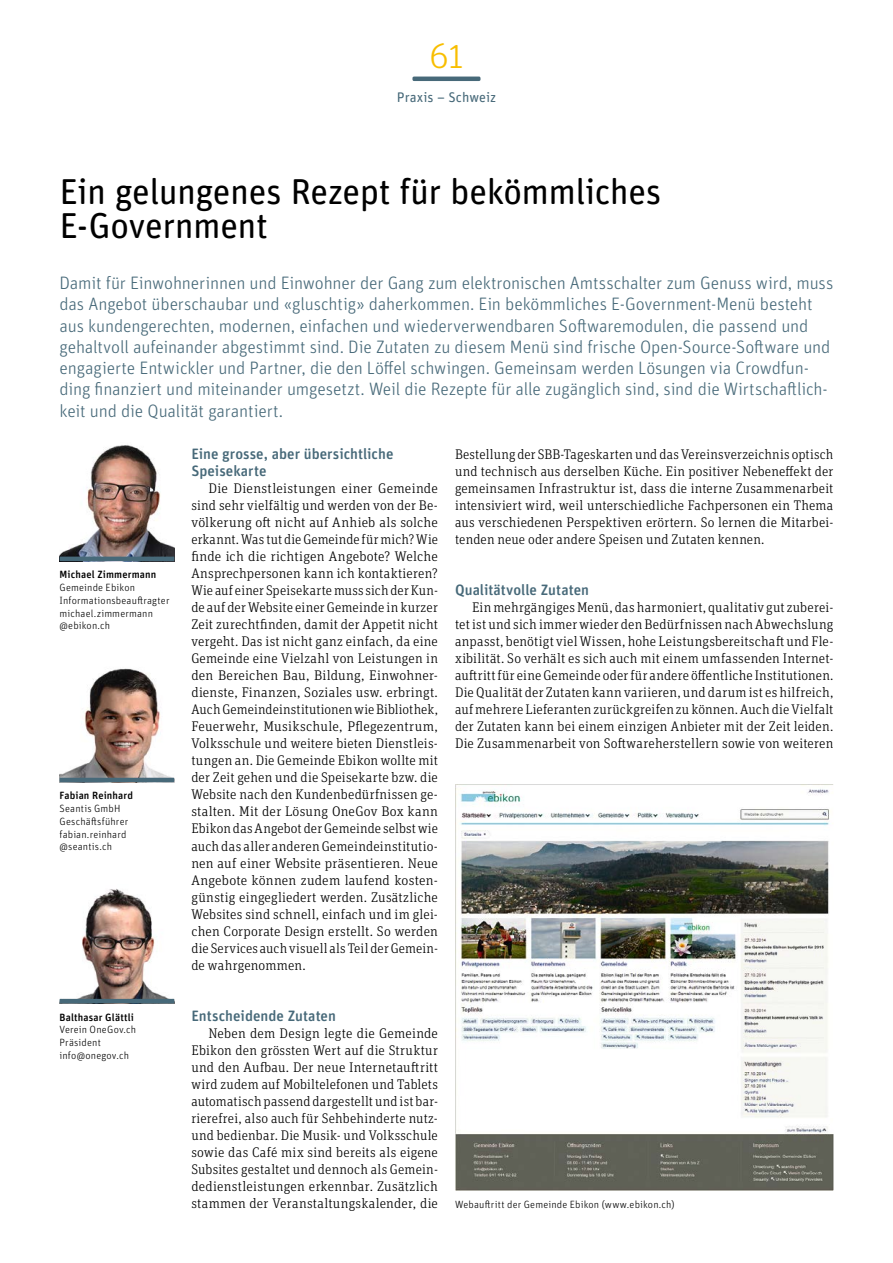
<style>
.page{position:relative;width:893px;height:1263px;background:#fff}
.page>*{position:absolute;margin:0;border:0;box-sizing:border-box;transform-origin:0 0}
.t1{font:36px/34px "Unit Rounded Pro";letter-spacing:-.015em;color:#000}
.t2{font:300 36px "Unit Rounded Pro";color:#f8be00}
.t3{font:300 18px/21.3px "Unit Rounded Pro";letter-spacing:-.01em;color:#476979}
.t4{font:500 15px/17px "Unit Rounded Pro";color:#476979}
.t5{font:300 13.95px/17px "Unit Slab Pro";letter-spacing:.015em;color:#000;text-align:justify}
.t6{font:13.95px "Unit Rounded Pro";letter-spacing:.005em;color:#476979}
.t7{font:300 10.5px/12.8px "Unit Rounded Pro";letter-spacing:.015em;color:#000}
.t8{font:500 10.5px "Unit Rounded Pro";letter-spacing:.015em;color:#000}
</style>
<div class="page">
<hr style="left:412px;top:77px;width:68px;height:4px;background:#476979;border-radius:2px">
<img style="left:455px;top:784px;width:378px;height:407px">
<img style="left:60px;top:445px;width:114px;height:112px">
<svg style="left:60px;top:557px;width:114px;height:4px"></svg>
<img style="left:60px;top:668px;width:114px;height:110px">
<svg style="left:60px;top:778px;width:114px;height:4px"></svg>
<img style="left:60px;top:888px;width:114px;height:111px">
<svg style="left:60px;top:999px;width:114px;height:4px"></svg>
<h1 class="t2" style="left:429px;top:33px;width:36px">61</h1>
<p class="t6" style="left:397px;top:88px;width:101px">Praxis – Schweiz</p>
<h1 class="t1" style="left:60px;top:173px;width:603px">Ein gelungenes Rezept für bekömmliches<br>E-Government</h1>
<p class="t3" style="left:60px;top:272px;width:775px">Damit für Einwohnerinnen und Einwohner der Gang zum elektronischen Amtsschalter zum Genuss wird, muss das Angebot überschaubar und «gluschtig» daherkommen. Ein bekömmliches E-Government-Menü besteht aus kundengerechten, modernen, einfachen und wiederverwendbaren Softwaremodulen, die passend und gehaltvoll aufeinander abgestimmt sind. Die Zutaten zu diesem Menü sind frische Open-Source-Software und engagierte Entwickler und Partner, die den Löffel schwingen. Gemeinsam werden Lösungen via Crowdfun&shy;ding finanziert und miteinander umgesetzt. Weil die Rezepte für alle zugänglich sind, sind die Wirtschaftlich&shy;keit und die Qualität garantiert.</p>
<p class="t4" style="left:191px;top:445px;width:204px">Eine grosse, aber übersichtliche<br>Speisekarte</p>
<p class="t5" style="left:191px;top:480px;width:248px;text-indent:17px">Die Dienstleistungen einer Gemeinde sind sehr vielfältig und werden von der Be&shy;völkerung oft nicht auf Anhieb als solche erkannt. Was tut die Gemeinde für mich? Wie finde ich die richtigen Angebote? Welche Ansprechpersonen kann ich kontaktieren?<br>Wie auf einer Speisekarte muss sich der Kun&shy;de auf der Website einer Gemeinde in kurzer Zeit zurechtfinden, damit der Appetit nicht vergeht. Das ist nicht ganz einfach, da eine Gemeinde eine Vielzahl von Leistungen in den Bereichen Bau, Bildung, Einwohner&shy;dienste, Finanzen, Soziales usw. erbringt.<br>Auch Gemeindeinstitutionen wie Bibliothek, Feuerwehr, Musikschule, Pflegezentrum, Volksschule und weitere bieten Dienstleis&shy;tungen an. Die Gemeinde Ebikon wollte mit der Zeit gehen und die Speisekarte bzw. die Website nach den Kundenbedürfnissen ge&shy;stalten. Mit der Lösung OneGov Box kann Ebikon das Angebot der Gemeinde selbst wie auch das aller anderen Gemeindeinstitutio&shy;nen auf einer Website präsentieren. Neue Angebote können zudem laufend kosten&shy;günstig eingegliedert werden. Zusätzliche Websites sind schnell, einfach und im glei&shy;chen Corporate Design erstellt. So werden die Services auch visuell als Teil der Gemein&shy;de wahrgenommen.</p>
<p class="t4" style="left:191px;top:1006px;width:146px">Entscheidende Zutaten</p>
<p class="t5" style="left:191px;top:1024px;width:248px;text-indent:17px">Neben dem Design legte die Gemeinde Ebikon den grössten Wert auf die Struktur und den Aufbau. Der neue Internetauftritt wird zudem auf Mobiltelefonen und Tablets automatisch passend dargestellt und ist bar&shy;rierefrei, also auch für Sehbehinderte nutz&shy;und bedienbar. Die Musik- und Volksschule sowie das Café mix sind bereits als eigene Subsites gestaltet und dennoch als Gemein&shy;dedienstleistungen erkennbar. Zusätzlich stammen der Veranstaltungskalender, die</p>
<p class="t5" style="left:455px;top:445px;width:380px">Bestellung der SBB-Tageskarten und das Vereinsverzeichnis optisch und technisch aus derselben Küche. Ein positiver Nebeneffekt der gemeinsamen Infrastruktur ist, dass die interne Zusammenarbeit intensiviert wird, weil unterschiedliche Fachpersonen ein Thema aus verschiedenen Perspektiven erörtern. So lernen die Mitarbei&shy;tenden neue oder andere Speisen und Zutaten kennen.</p>
<p class="t4" style="left:455px;top:581px;width:136px">Qualitätvolle Zutaten</p>
<p class="t5" style="left:455px;top:599px;width:380px;text-indent:17px">Ein mehrgängiges Menü, das harmoniert, qualitativ gut zuberei&shy;tet ist und sich immer wieder den Bedürfnissen nach Abwechslung anpasst, benötigt viel Wissen, hohe Leistungsbereitschaft und Fle&shy;xibilität. So verhält es sich auch mit einem umfassenden Internet&shy;auftritt für eine Gemeinde oder für andere öffentliche Institutionen.<br>Die Qualität der Zutaten kann variieren, und darum ist es hilfreich, auf mehrere Lieferanten zurückgreifen zu können. Auch die Vielfalt der Zutaten kann bei einem einzigen Anbieter mit der Zeit leiden.<br>Die Zusammenarbeit von Softwareherstellern sowie von weiteren</p>
<p class="t8" style="left:60px;top:567px;width:98px">Michael Zimmermann</p>
<p class="t7" style="left:60px;top:581px;width:112px">Gemeinde Ebikon<br>Informationsbeauftragter michael.zimmermann @ebikon.ch</p>
<p class="t8" style="left:60px;top:788px;width:75px">Fabian Reinhard</p>
<p class="t7" style="left:60px;top:802px;width:70px">Seantis GmbH<br>Geschäftsführer fabian.reinhard @seantis.ch</p>
<p class="t8" style="left:60px;top:1009px;width:76px">Balthasar Glättli</p>
<p class="t7" style="left:60px;top:1023px;width:78px">Verein OneGov.ch<br>Präsident info@onegov.ch</p>
<p class="t7" style="left:455px;top:1197px;width:221px">Webauftritt der Gemeinde Ebikon (www.ebikon.ch)</p>
</div>
